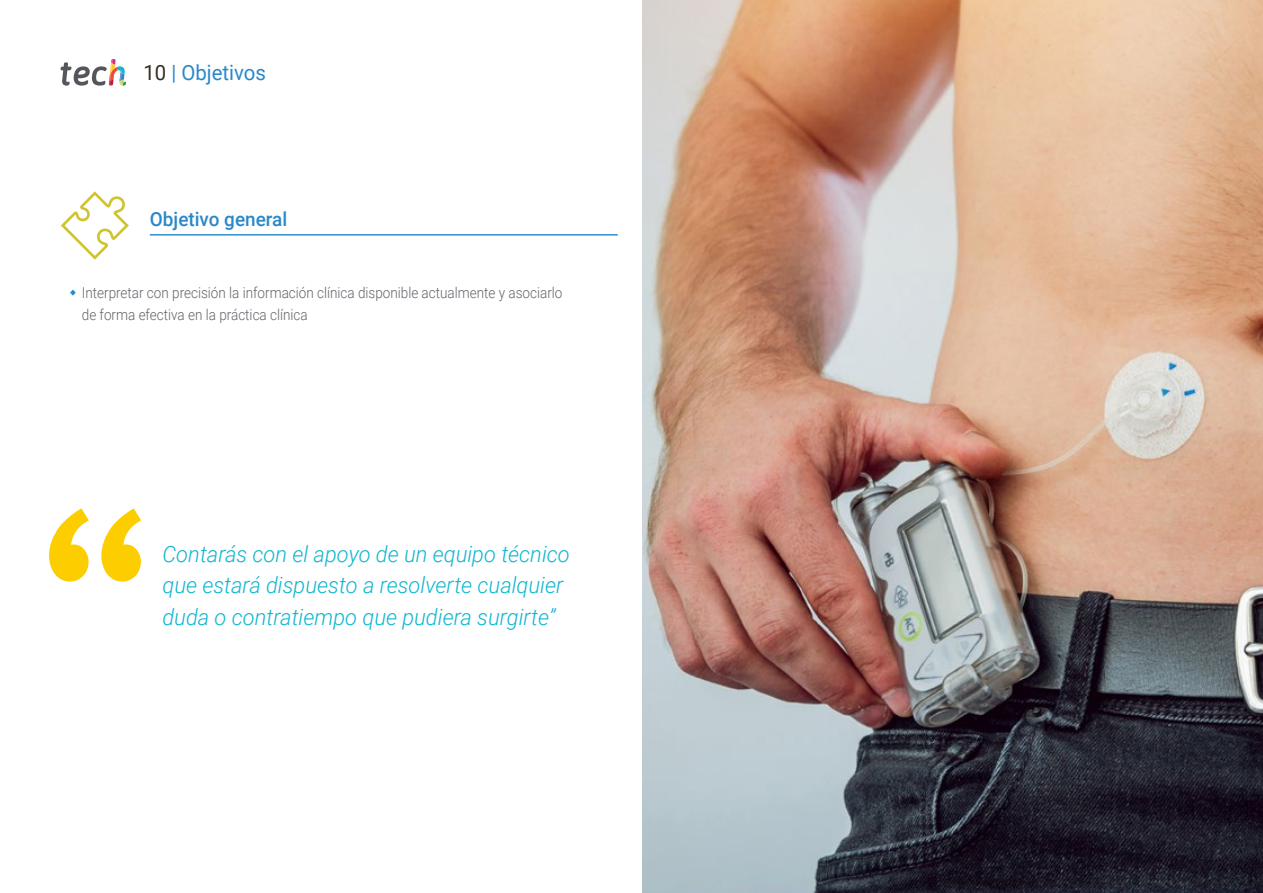
<style>
.page{position:relative;width:1263px;height:893px;background:#fff}
.page>*{position:absolute;margin:0;border:0;box-sizing:border-box;transform-origin:0 0}
.t1{font:italic 300 22.5px/31.5px "Roboto";color:#0fb6cf}
.t2{font:21px "Roboto";color:#2988c9}
.t3{font:500 19.5px "Roboto";color:#2988c9}
.t4{font:300 15px/22.5px "Roboto";color:#61646a;scale:.9 1}
.s1{color:#312e20}
</style>
<div class="page">
<hr style="left:150px;top:234px;width:468px;height:1px;background:#2988c9">
<svg style="left:61px;top:191px;width:68px;height:69px"></svg>
<svg style="left:61px;top:59px;width:65px;height:27px"></svg>
<img style="left:642px;top:0;width:621px;height:893px">
<svg style="left:49px;top:508px;width:92px;height:74px"></svg>
<p class="t2" style="left:144px;top:57px;width:124px"><span class="s1">10</span> | Objetivos</p>
<p class="t3" style="left:150px;top:206px;width:139px">Objetivo general</p>
<p class="t4" style="left:82px;top:280px;width:535px">Interpretar con precisión la información clínica disponible actualmente y asociarlo de forma efectiva en la práctica clínica</p>
<p class="t1" style="left:162px;top:537px;width:409px">Contarás con el apoyo de un equipo técnico que estará dispuesto a resolverte cualquier duda o contratiempo que pudiera surgirte”</p>
</div>
